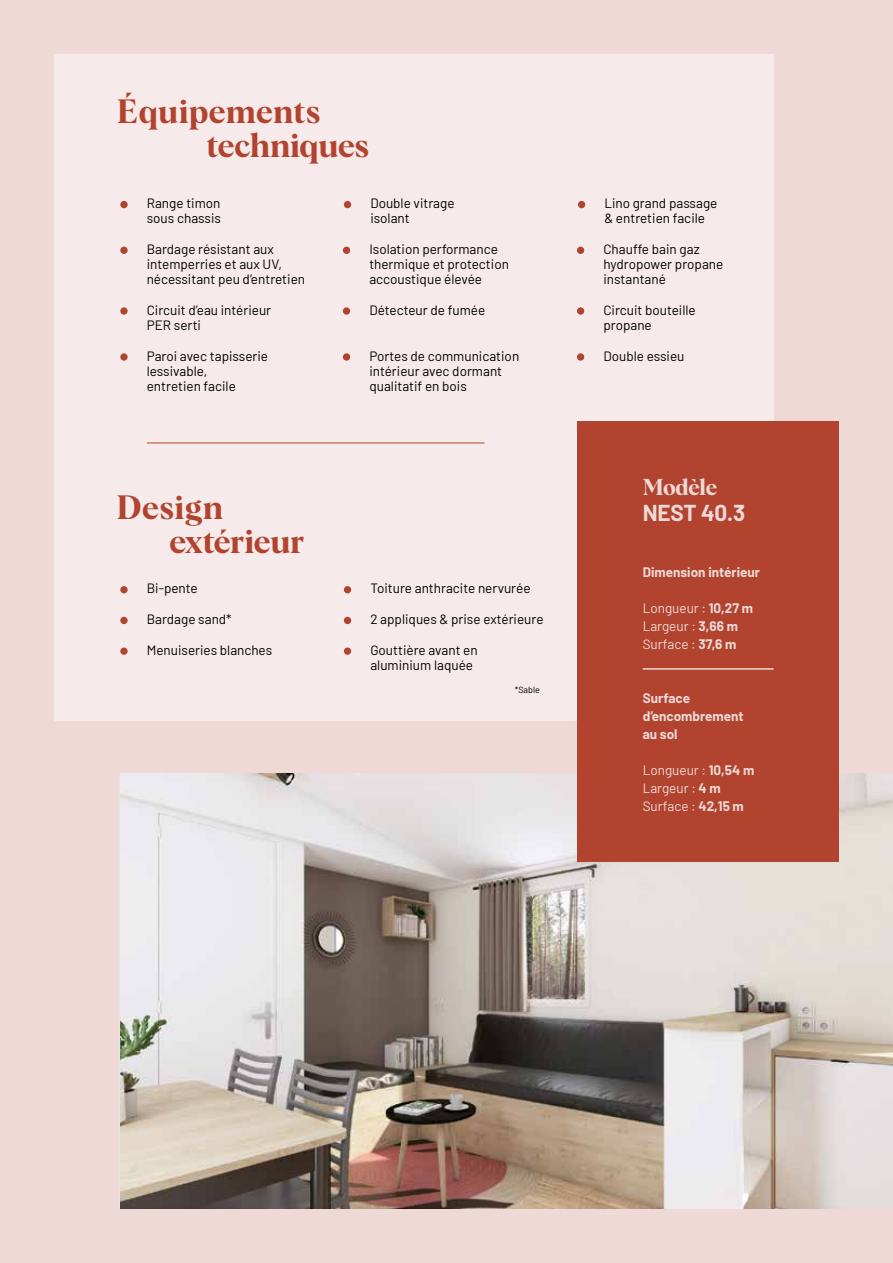
<style>
.page{position:relative;width:893px;height:1263px;background:#eed9d7}
.page>*{position:absolute;margin:0;border:0;box-sizing:border-box;transform-origin:0 0}
.t1{font:33px/33.9px "Albra Semi";color:#b2442f}
.t2{font:700 22.5px "Barlow";letter-spacing:-.01em;color:#eed9d7}
.t3{font:22.5px "Albra Semi";letter-spacing:-.015em;color:#eed9d7}
.t4{font:13.5px/15px "Barlow";color:#000}
.t5{font:13.5px/18px "Barlow";color:#eed9d7}
.t6{font:700 13.5px/18px "Barlow";color:#eed9d7}
.t7{font:9px "Barlow";color:#000}
.s1{font-weight:700}
</style>
<div class="page">
<img style="left:120px;top:773px;width:773px;height:435px">
<div style="left:54px;top:54px;width:720px;height:666px;background:#f6ebea"></div>
<div style="left:120px;top:201px;width:8px;height:7px;background:#b2442f;border-radius:50%"></div>
<div style="left:120px;top:247px;width:8px;height:7px;background:#b2442f;border-radius:50%"></div>
<div style="left:120px;top:307px;width:8px;height:8px;background:#b2442f;border-radius:50%"></div>
<div style="left:120px;top:353px;width:8px;height:8px;background:#b2442f;border-radius:50%"></div>
<div style="left:344px;top:201px;width:7px;height:7px;background:#b2442f;border-radius:50%"></div>
<div style="left:120px;top:586px;width:8px;height:7px;background:#b2442f;border-radius:50%"></div>
<div style="left:120px;top:617px;width:8px;height:7px;background:#b2442f;border-radius:50%"></div>
<div style="left:120px;top:647px;width:8px;height:8px;background:#b2442f;border-radius:50%"></div>
<div style="left:344px;top:586px;width:7px;height:7px;background:#b2442f;border-radius:50%"></div>
<div style="left:344px;top:617px;width:7px;height:7px;background:#b2442f;border-radius:50%"></div>
<div style="left:344px;top:647px;width:7px;height:8px;background:#b2442f;border-radius:50%"></div>
<div style="left:578px;top:201px;width:7px;height:7px;background:#b2442f;border-radius:50%"></div>
<div style="left:343px;top:247px;width:7px;height:7px;background:#b2442f;border-radius:50%"></div>
<div style="left:577px;top:307px;width:7px;height:8px;background:#b2442f;border-radius:50%"></div>
<div style="left:343px;top:353px;width:7px;height:8px;background:#b2442f;border-radius:50%"></div>
<div style="left:343px;top:307px;width:7px;height:8px;background:#b2442f;border-radius:50%"></div>
<div style="left:577px;top:247px;width:7px;height:7px;background:#b2442f;border-radius:50%"></div>
<hr style="left:147px;top:443px;width:337px;height:1px;background:#b2442f">
<div style="left:577px;top:421px;width:262px;height:441px;background:#b2442f"></div>
<hr style="left:643px;top:668px;width:131px;height:2px;background:#eed9d7">
<div style="left:577px;top:353px;width:7px;height:8px;background:#b2442f;border-radius:50%"></div>
<h1 class="t1" style="left:207px;top:95px;width:164px;text-indent:-90px">Équipements techniques</h1>
<p class="t4" style="left:147px;top:197px;width:76px">Range timon sous chassis</p>
<p class="t4" style="left:147px;top:243px;width:160px">Bardage résistant aux intemperries et aux UV, nécessitant peu d’entretien</p>
<p class="t4" style="left:147px;top:303px;width:126px">Circuit d’eau intérieur<br>PER serti</p>
<p class="t4" style="left:147px;top:349px;width:123px">Paroi avec tapisserie lessivable,<br>entretien facile</p>
<h1 class="t1" style="left:169px;top:490px;width:137px;text-indent:-52px">Design extérieur</h1>
<p class="t4" style="left:147px;top:582px;width:52px">Bi-pente</p>
<p class="t4" style="left:147px;top:613px;width:86px">Bardage sand*</p>
<p class="t4" style="left:147px;top:644px;width:127px">Menuiseries blanches</p>
<p class="t4" style="left:370px;top:197px;width:86px">Double vitrage isolant</p>
<p class="t4" style="left:369px;top:243px;width:141px">Isolation performance thermique et protection accoustique élevée</p>
<p class="t4" style="left:369px;top:303px;width:117px">Détecteur de fumée</p>
<p class="t4" style="left:369px;top:349px;width:151px">Portes de communication intérieur avec dormant qualitatif en bois</p>
<p class="t4" style="left:370px;top:582px;width:162px">Toiture anthracite nervurée</p>
<p class="t4" style="left:370px;top:613px;width:175px">2 appliques &amp; prise extérieure</p>
<p class="t4" style="left:370px;top:644px;width:109px">Gouttière avant en aluminium laquée</p>
<p class="t7" style="left:515px;top:686px;width:27px">*Sable</p>
<p class="t4" style="left:604px;top:197px;width:115px">Lino grand passage &amp; entretien facile</p>
<p class="t4" style="left:603px;top:243px;width:121px">Chauffe bain gaz hydropower propane instantané</p>
<p class="t4" style="left:603px;top:303px;width:94px">Circuit bouteille propane</p>
<p class="t4" style="left:603px;top:349px;width:83px">Double essieu</p>
<h2 class="t3" style="left:643px;top:475px;width:76px">Modèle</h2>
<h2 class="t2" style="left:643px;top:504px;width:104px">NEST 40.3</h2>
<p class="t6" style="left:643px;top:564px;width:119px">Dimension intérieur</p>
<p class="t5" style="left:643px;top:600px;width:112px">Longueur : <span class="s1">10,27 m<br></span>Largeur : <span class="s1">3,66 m<br></span>Surface : <span class="s1">37,6 m</span></p>
<p class="t6" style="left:643px;top:690px;width:102px">Surface d’encombrement au sol</p>
<p class="t5" style="left:643px;top:762px;width:113px">Longueur : <span class="s1">10,54 m<br></span>Largeur : <span class="s1">4 m<br></span>Surface : <span class="s1">42,15 m</span></p>
</div>
